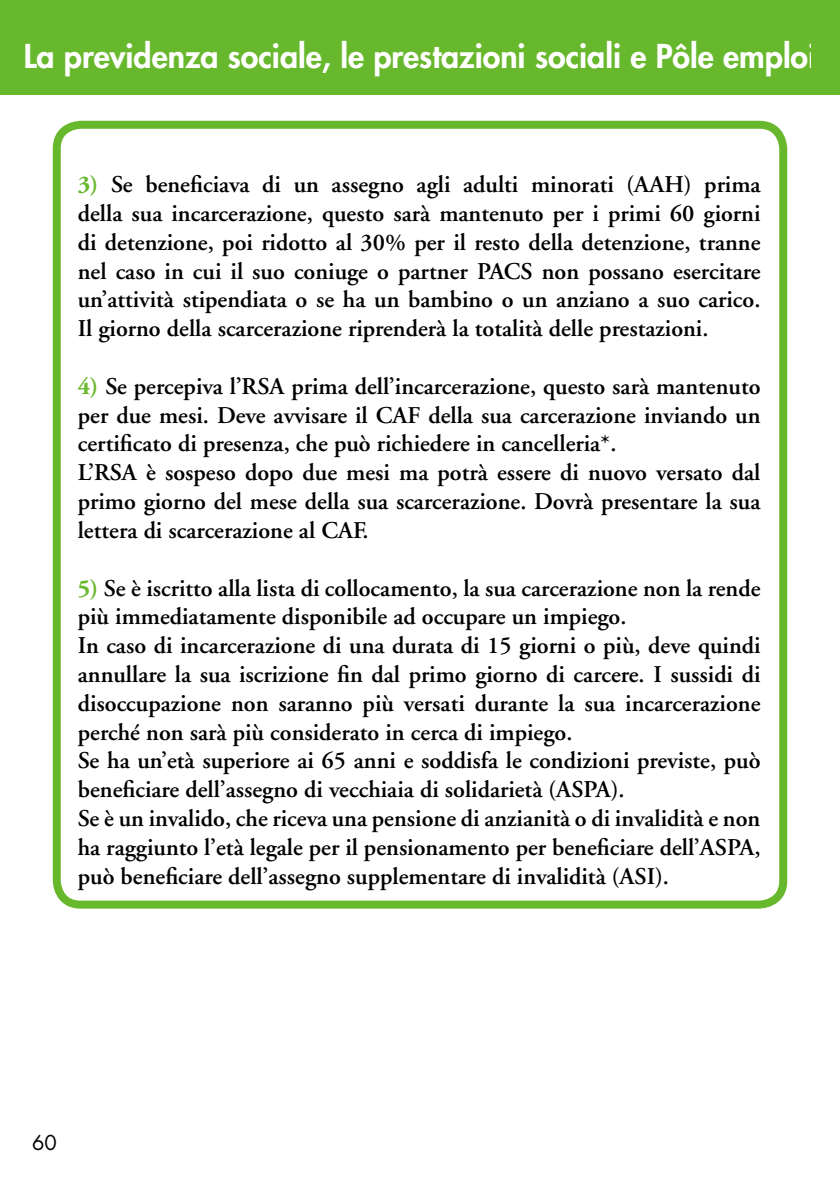
<style>
.page{position:relative;width:840px;height:1191px;background:#fff}
.page>*{position:absolute;margin:0;border:0;box-sizing:border-box;transform-origin:0 0}
.t1{font:800 32px "Futura";color:#fff}
.t2{font:600 24px/28.8px "Adobe Garamond";color:#000}
.t3{font:20px "Futura";color:#000}
.s1{font-weight:700;color:#68b82e}
</style>
<div class="page">
<div style="left:0;top:0;width:839px;height:94px;background:#68b82e"></div>
<div style="left:53px;top:121px;width:733px;height:787px;border:8px solid #68b82e;border-radius:24px"></div>
<h1 class="t1" style="left:24px;top:35px;width:793px">La previdenza sociale, le prestazioni sociali e Pôle emploi</h1>
<p class="t2" style="left:78px;top:171px;width:684px;text-align:justify"><span class="s1">3)</span> Se beneficiava di un assegno agli adulti minorati (AAH) prima della sua incarcerazione, questo sarà mantenuto per i primi 60 giorni di detenzione, poi ridotto al 30% per il resto della detenzione, tranne nel caso in cui il suo coniuge o partner PACS non possano esercitare un’attività stipendiata o se ha un bambino o un anziano a suo carico.<br>Il giorno della scarcerazione riprenderà la totalità delle prestazioni.</p>
<p class="t2" style="left:78px;top:372px;width:683px"><span class="s1">4)</span> Se percepiva l’RSA prima dell’incarcerazione, questo sarà mantenuto per due mesi. Deve avvisare il CAF della sua carcerazione inviando un certificato di presenza, che può richiedere in cancelleria*.<br>L’RSA è sospeso dopo due mesi ma potrà essere di nuovo versato dal primo giorno del mese della sua scarcerazione. Dovrà presentare la sua lettera di scarcerazione al CAF.</p>
<p class="t2" style="left:78px;top:574px;width:684px"><span class="s1">5)</span> Se è iscritto alla lista di collocamento, la sua carcerazione non la rende più immediatamente disponibile ad occupare un impiego.<br>In caso di incarcerazione di una durata di 15 giorni o più, deve quindi annullare la sua iscrizione fin dal primo giorno di carcere. I sussidi di disoccupazione non saranno più versati durante la sua incarcerazione perché non sarà più considerato in cerca di impiego.<br>Se ha un’età superiore ai 65 anni e soddisfa le condizioni previste, può beneficiare dell’assegno di vecchiaia di solidarietà (ASPA).<br>Se è un invalido, che riceva una pensione di anzianità o di invalidità e non ha raggiunto l’età legale per il pensionamento per beneficiare dell’ASPA, può beneficiare dell’assegno supplementare di invalidità (ASI).</p>
<p class="t3" style="left:32px;top:1129px;width:26px">60</p>
</div>
